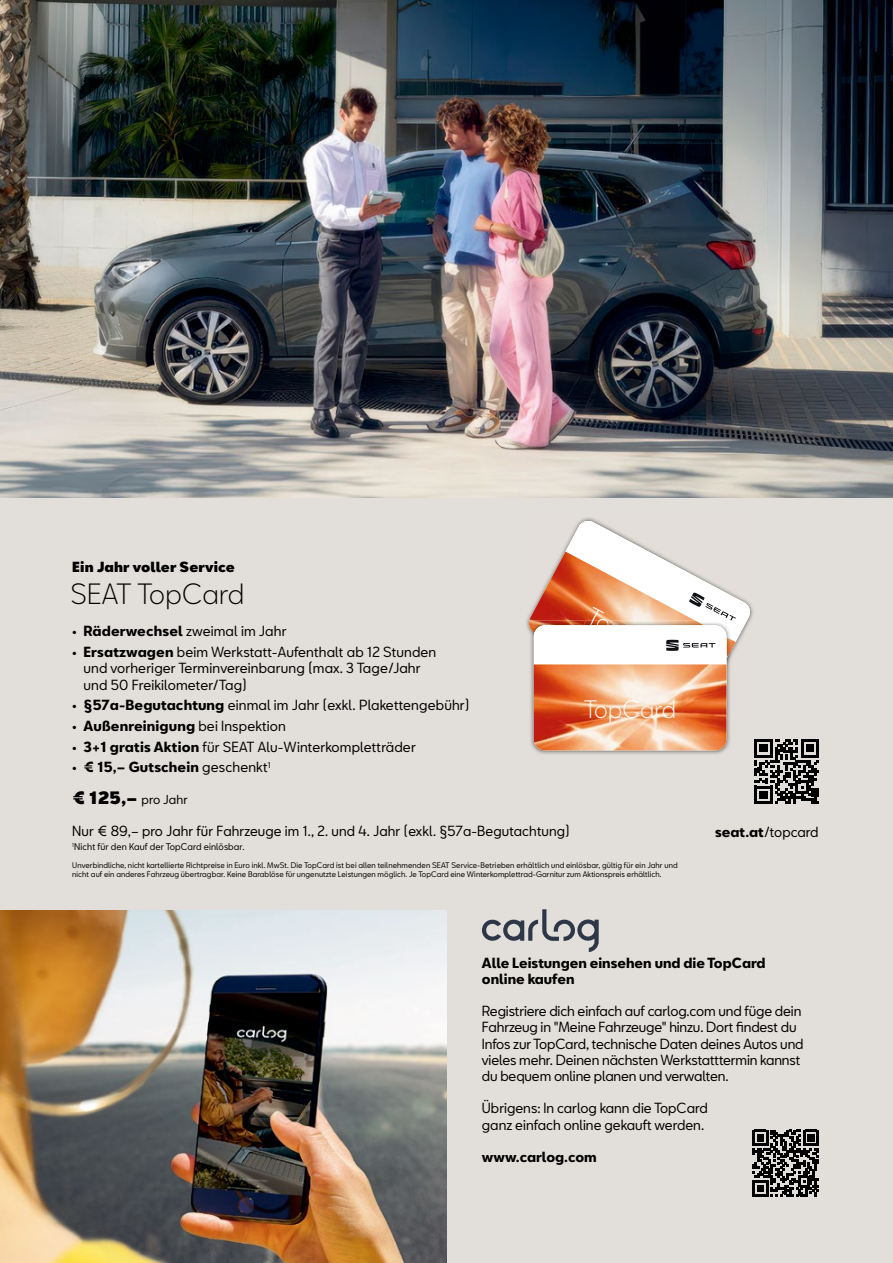
<style>
.page{position:relative;width:893px;height:1263px;background:#fff}
.page>*{position:absolute;margin:0;border:0;box-sizing:border-box;transform-origin:0 0}
.t1{font:300 27px "SEATBCN";letter-spacing:.01em;color:#000}
.t2{font:23.25px "SEATBCN Light 7";letter-spacing:.01em;color:#fff}
.t3{font:13.5px/16.2px "SEATBCN Regular 8";letter-spacing:-.005em;color:#000}
.t4{font:13.5px/16.2px "SEATBCN Bold 9";color:#000}
.t5{font:900 13.5px "SEATBCN";letter-spacing:.01em;color:#000}
.t6{font:12px "SEATBCN Regular 8";letter-spacing:.01em;color:#000}
.t7{font:9px "SEATBCN Regular 8";letter-spacing:.01em;color:#000}
.t8{font:7.5px/9px "SEATBCN Regular 8";letter-spacing:.01em;color:#000}
.s1{font-family:"SEATBCN Bold 9"}
.s2{font-family:"SEATBCN Regular 8"}
.s3{font-family:"SEATBCN";font-weight:900;font-size:16.5px}
</style>
<div class="page">
<div style="left:0;top:383px;width:893px;height:880px;background:#e2ded9"></div>
<svg style="left:752px;top:1130px;width:67px;height:66px"></svg>
<svg style="left:754px;top:739px;width:65px;height:65px"></svg>
<svg style="left:482px;top:909px;width:117px;height:43px"></svg>
<img style="left:0;top:910px;width:446px;height:353px">
<img style="left:0;top:0;width:893px;height:497px">
<img style="left:530px;top:715px;width:200px;height:39px">
<svg style="left:534px;top:625px;width:192px;height:125px;background:#ea976e"></svg>
<img style="left:534px;top:715px;width:1px;height:29px">
<svg style="left:527px;top:519px;width:224px;height:196px"></svg>
<p class="t5" style="left:72px;top:559px;width:164px">Ein Jahr voller Service</p>
<h1 class="t1" style="left:71px;top:574px;width:175px">SEAT TopCard</h1>
<p class="t3" style="left:72px;top:624px;width:216px">• <span class="s1">Räderwechsel</span> zweimal im Jahr</p>
<p class="t3" style="left:83px;top:645px;width:354px;text-indent:-11px">• <span class="s1">Ersatzwagen</span> beim Werkstatt-Aufenthalt ab 12 Stunden und vorheriger Terminvereinbarung (max. 3 Tage/Jahr und 50 Freikilometer/Tag)</p>
<p class="t3" style="left:72px;top:698px;width:399px">• <span class="s1">§57a-Begutachtung</span> einmal im Jahr (exkl. Plakettengebühr)</p>
<p class="t3" style="left:72px;top:719px;width:215px">• <span class="s1">Außenreinigung</span> bei Inspektion</p>
<p class="t3" style="left:72px;top:739px;width:345px">• <span class="s1">3+1 gratis Aktion</span> für SEAT Alu-Winterkompletträder</p>
<p class="t4" style="left:72px;top:759px;width:200px"><span class="s2">•</span> € 15,– Gutschein <span class="s2">geschenkt</span><sup>1</sup></p>
<p class="t6" style="left:72px;top:791px;width:117px"><span class="s3">€ 125,–</span> pro Jahr</p>
<p class="t3" style="left:72px;top:824px;width:499px">Nur € 89,– pro Jahr für Fahrzeuge im 1., 2. und 4. Jahr (exkl. §57a-Begutachtung)</p>
<p class="t7" style="left:72px;top:840px;width:174px"><sup>1</sup>Nicht für den Kauf der TopCard einlösbar.</p>
<p class="t8" style="left:72px;top:861px;width:607px">Unverbindliche, nicht kartellierte Richtpreise in Euro inkl. MwSt. Die TopCard ist bei allen teilnehmenden SEAT Service-Betrieben erhältlich und einlösbar, gültig für ein Jahr und nicht auf ein anderes Fahrzeug übertragbar. Keine Barablöse für ungenutzte Leistungen möglich. Je TopCard eine Winterkomplettrad-Garnitur zum Aktionspreis erhältlich.</p>
<h2 class="t2" style="left:584px;top:692px;width:94px">TopCard</h2>
<p class="t3" style="left:715px;top:825px;width:105px"><span class="s1">seat.at</span>/topcard</p>
<p class="t4" style="left:482px;top:955px;width:285px">Alle Leistungen einsehen und die TopCard online kaufen</p>
<p class="t3" style="left:482px;top:1004px;width:323px">Registriere dich einfach auf carlog.com und füge dein Fahrzeug in "Meine Fahrzeuge" hinzu. Dort findest du Infos zur TopCard, technische Daten deines Autos und vieles mehr. Deinen nächsten Werkstatttermin kannst du bequem online planen und verwalten.</p>
<p class="t3" style="left:482px;top:1101px;width:227px">Übrigens: In carlog kann die TopCard ganz einfach online gekauft werden.</p>
<p class="t4" style="left:482px;top:1149px;width:116px">www.carlog.com</p>
</div>
